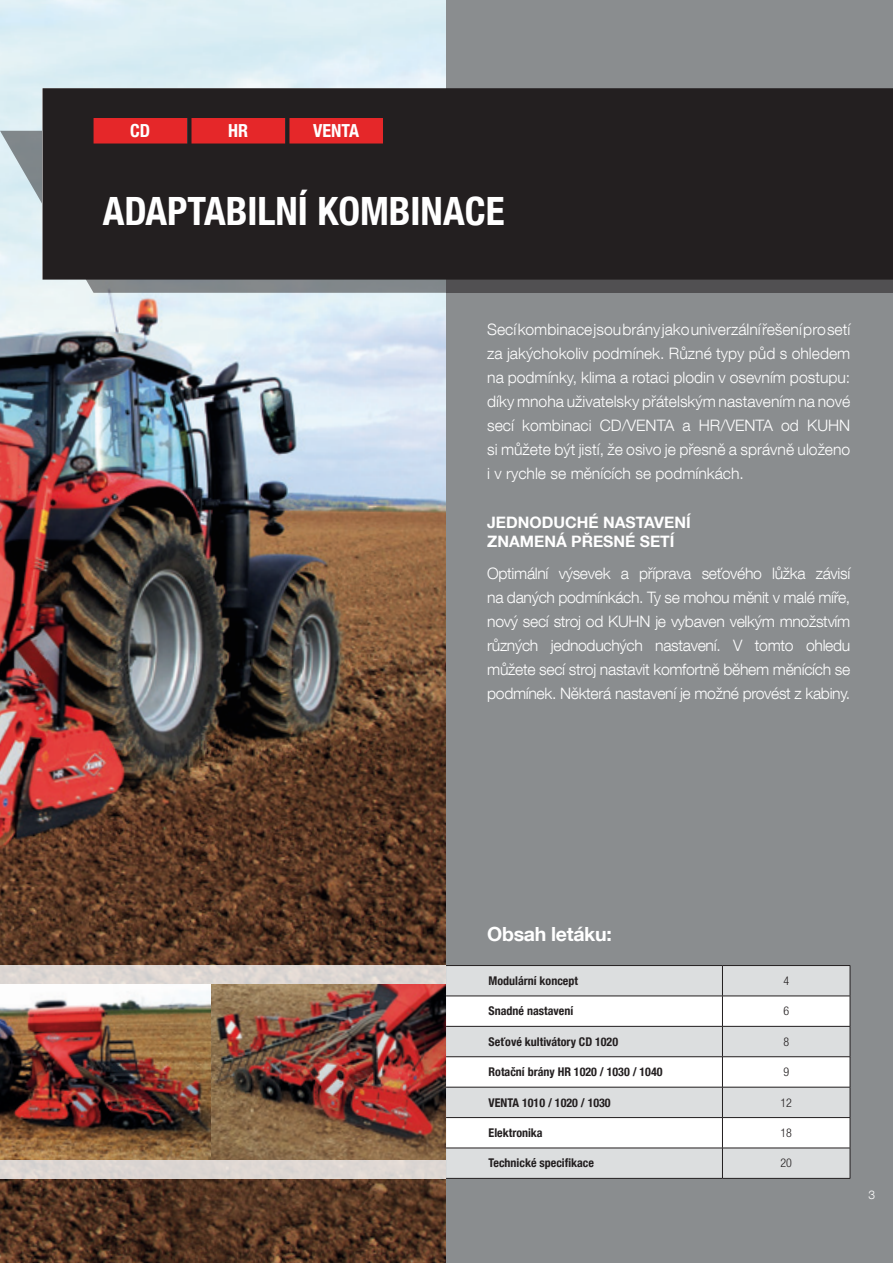
<style>
.page{position:relative;width:893px;height:1263px;background:#fff}
.page>*{position:absolute;margin:0;border:0;box-sizing:border-box;transform-origin:0 0}
.t1{font:700 condensed 39px "Helvetica Neue LT Com";color:#fff}
.t2{font:700 19.5px "Helvetica Neue LT Com";letter-spacing:-.015em;color:#fff}
.t3{font:700 condensed 18px "Helvetica Neue LT Com";color:#fff}
.t4{font:300 15.75px/24px "Helvetica Neue LT Com";letter-spacing:-.02em;color:#fff;text-align:justify}
.t5{font:700 15.75px/18.9px "Helvetica Neue LT Com";color:#fff}
.t6{font:700 condensed 12px "Helvetica Neue LT Com";color:#231f20}
.t7{font:300 condensed 12px "Helvetica Neue LT Com";color:#231f20}
.t8{font:300 12px "Helvetica Neue LT Com";color:#fff}
</style>
<div class="page">
<img style="left:0;top:0;width:446px;height:1263px">
<svg style="left:0;top:131px;width:446px;height:162px;background:#b0babe"></svg>
<div style="left:0;top:965px;width:446px;height:213px;background:#ddd6d3"></div>
<img style="left:0;top:984px;width:446px;height:176px">
<div style="left:446px;top:0;width:447px;height:1263px;background:#8a8d8f"></div>
<div style="left:446px;top:131px;width:447px;height:162px;background:#515052"></div>
<div style="left:446px;top:966px;width:404px;height:212px;background:#dcdedf"></div>
<svg style="left:446px;top:997px;width:404px;height:151px;background:#eeeff0"></svg>
<hr style="left:446px;top:965px;width:276px;height:1px;background:#231f20">
<hr style="left:722px;top:965px;width:128px;height:1px;background:#231f20">
<hr style="left:722px;top:966px;width:1px;height:30px;background:#231f20">
<hr style="left:850px;top:966px;width:1px;height:30px;background:#231f20">
<hr style="left:446px;top:996px;width:276px;height:1px;background:#231f20">
<hr style="left:722px;top:996px;width:128px;height:1px;background:#231f20">
<hr style="left:722px;top:996px;width:1px;height:30px;background:#231f20">
<hr style="left:850px;top:996px;width:1px;height:30px;background:#231f20">
<hr style="left:446px;top:1026px;width:276px;height:1px;background:#231f20">
<hr style="left:722px;top:1026px;width:128px;height:1px;background:#231f20">
<hr style="left:722px;top:1026px;width:1px;height:30px;background:#231f20">
<hr style="left:850px;top:1026px;width:1px;height:30px;background:#231f20">
<hr style="left:446px;top:1056px;width:276px;height:1px;background:#231f20">
<hr style="left:722px;top:1056px;width:128px;height:1px;background:#231f20">
<hr style="left:722px;top:1057px;width:1px;height:30px;background:#231f20">
<hr style="left:850px;top:1057px;width:1px;height:30px;background:#231f20">
<hr style="left:446px;top:1087px;width:276px;height:1px;background:#231f20">
<hr style="left:722px;top:1087px;width:128px;height:1px;background:#231f20">
<hr style="left:722px;top:1087px;width:1px;height:30px;background:#231f20">
<hr style="left:850px;top:1087px;width:1px;height:30px;background:#231f20">
<hr style="left:446px;top:1117px;width:276px;height:1px;background:#231f20">
<hr style="left:722px;top:1117px;width:128px;height:1px;background:#231f20">
<hr style="left:722px;top:1118px;width:1px;height:30px;background:#231f20">
<hr style="left:850px;top:1118px;width:1px;height:30px;background:#231f20">
<hr style="left:446px;top:1148px;width:276px;height:1px;background:#231f20">
<hr style="left:722px;top:1148px;width:128px;height:1px;background:#231f20">
<hr style="left:722px;top:1148px;width:1px;height:30px;background:#231f20">
<hr style="left:850px;top:1148px;width:1px;height:30px;background:#231f20">
<hr style="left:446px;top:1178px;width:276px;height:1px;background:#231f20">
<hr style="left:722px;top:1178px;width:128px;height:1px;background:#231f20">
<div style="left:43px;top:88px;width:850px;height:192px;background:#231f20"></div>
<p class="t3" style="left:130px;top:120px;width:21px">CD</p>
<p class="t3" style="left:228px;top:120px;width:22px">HR</p>
<p class="t3" style="left:313px;top:120px;width:47px">VENTA</p>
<h1 class="t1" style="left:103px;top:188px;width:403px">ADAPTABILNÍ KOMBINACE</h1>
<p class="t4" style="left:487px;top:317px;width:365px">Secí kombinace jsou brány jako univerzální řešení pro setí za jakýchokoliv podmínek. Různé typy půd s ohledem na podmínky, klima a rotaci plodin v osevním postupu: díky mnoha uživatelsky přátelským nastavením na nové secí kombinaci CD/VENTA a HR/VENTA od KUHN si můžete být jistí, že osivo je přesně a správně uloženo i v rychle se měnících se podmínkách.</p>
<p class="t5" style="left:487px;top:512px;width:205px">JEDNODUCHÉ NASTAVENÍ<br>ZNAMENÁ PŘESNÉ SETÍ</p>
<p class="t4" style="left:487px;top:561px;width:365px">Optimální výsevek a příprava seťového lůžka závisí na daných podmínkách. Ty se mohou měnit v malé míře, nový secí stroj od KUHN je vybaven velkým množstvím různých jednoduchých nastavení. V tomto ohledu můžete secí stroj nastavit komfortně během měnících se podmínek. Některá nastavení je možné provést z kabiny.</p>
<p class="t2" style="left:487px;top:921px;width:126px">Obsah letáku:</p>
<p class="t6" style="left:489px;top:973px;width:91px">Modulární koncept</p>
<p class="t7" style="left:783px;top:974px;width:7px">4</p>
<p class="t6" style="left:489px;top:1004px;width:86px">Snadné nastavení</p>
<p class="t7" style="left:783px;top:1004px;width:7px">6</p>
<p class="t6" style="left:489px;top:1034px;width:131px">Seťové kultivátory CD 1020</p>
<p class="t7" style="left:783px;top:1035px;width:7px">8</p>
<p class="t6" style="left:489px;top:1065px;width:175px">Rotační brány HR 1020 / 1030 / 1040</p>
<p class="t7" style="left:783px;top:1065px;width:7px">9</p>
<p class="t6" style="left:489px;top:1095px;width:124px">VENTA 1010 / 1020 / 1030</p>
<p class="t7" style="left:780px;top:1095px;width:13px">12</p>
<p class="t6" style="left:489px;top:1125px;width:56px">Elektronika</p>
<p class="t7" style="left:780px;top:1126px;width:13px">18</p>
<p class="t6" style="left:489px;top:1156px;width:107px">Technické specifikace</p>
<p class="t7" style="left:780px;top:1156px;width:13px">20</p>
<p class="t8" style="left:868px;top:1188px;width:8px">3</p>
</div>
